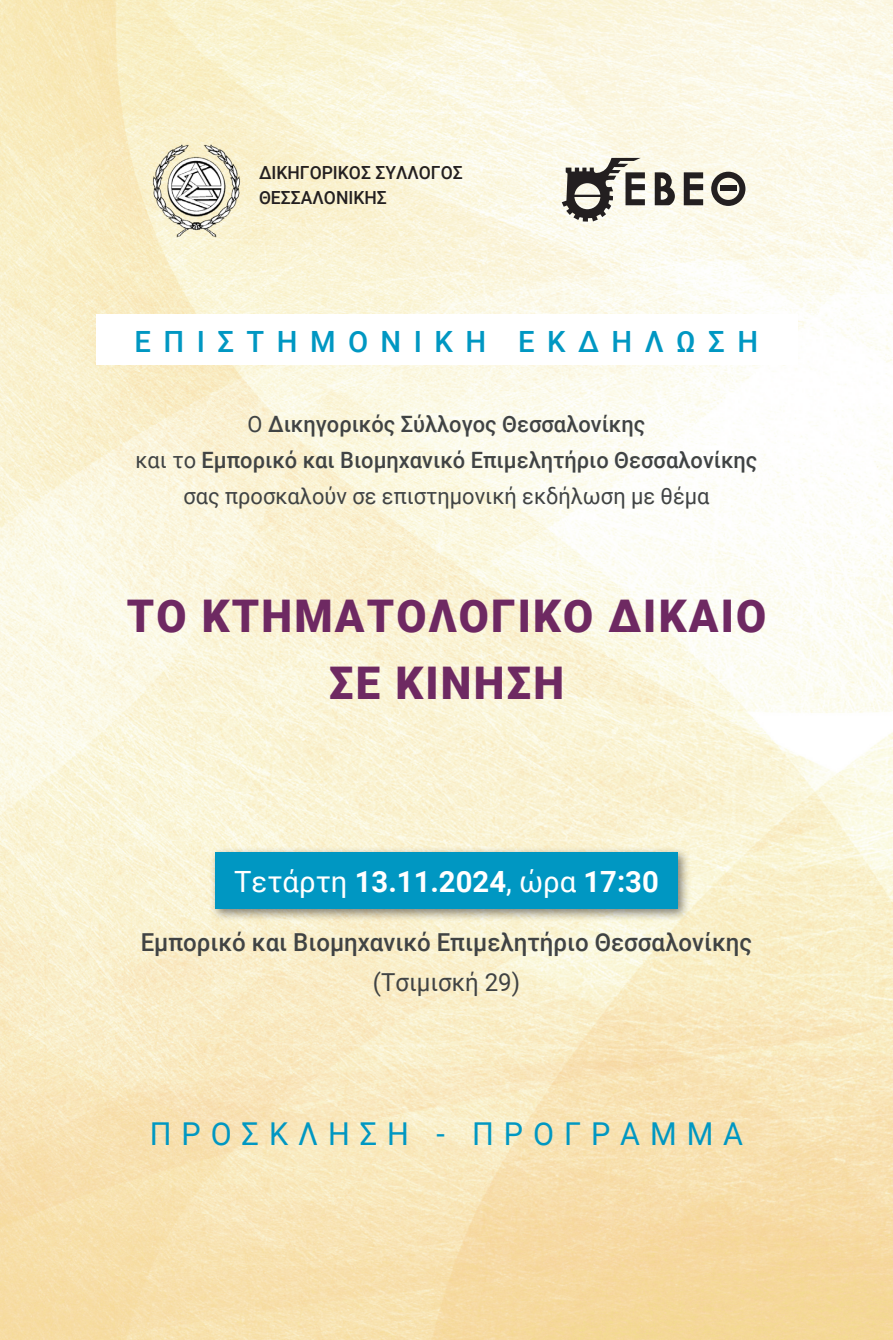
<style>
.page{position:relative;width:893px;height:1340px;background:#fff}
.page>*{position:absolute;margin:0;border:0;box-sizing:border-box;transform-origin:0 0}
.t1{font:900 45px/67.5px "Roboto";letter-spacing:.05em;color:#6e2962;text-align:center}
.t2{font:31.5px "Roboto";letter-spacing:.325em;color:#0097c2}
.t3{font:700 29.25px "Roboto";color:#fff}
.t4{font:500 29.25px "Roboto";letter-spacing:.425em;color:#0097c2}
.t5{font:500 24.75px "Roboto";color:#404344}
.t6{font:24.75px "Roboto";color:#404344}
.t7{font:500 22.5px/36px "Roboto";color:#404344;text-align:center}
.t8{font:500 18px/25.9px "Roboto";color:#231f20}
.s1{font-weight:400}
</style>
<div class="page">
<img style="left:0;top:0;width:893px;height:1339px">
<div style="left:96px;top:314px;width:701px;height:51px;background:#fff"></div>
<div style="left:210px;top:847px;width:481px;height:74px;background:#231f20;opacity:.55"></div>
<div style="left:215px;top:852px;width:463px;height:56px;background:#0097c2"></div>
<img style="left:148px;top:141px;width:98px;height:98px">
<svg style="left:684px;top:172px;width:19px;height:33px"></svg>
<svg style="left:711px;top:172px;width:34px;height:34px"></svg>
<div style="left:720px;top:186px;width:17px;height:5px;background:#231f20"></div>
<svg style="left:655px;top:172px;width:20px;height:33px"></svg>
<svg style="left:562px;top:158px;width:83px;height:64px"></svg>
<p class="t8" style="left:259px;top:158px;width:205px">ΔΙΚΗΓΟΡΙΚΟΣ ΣΥΛΛΟΓΟΣ<br>ΘΕΣΣΑΛΟΝΙΚΗΣ</p>
<p class="t4" style="left:135px;top:321px;width:625px">ΕΠΙΣΤΗΜΟΝΙΚΉ ΕΚΔΉ ΛΩΣΗ</p>
<p class="t7" style="left:135px;top:405px;width:624px"><span class="s1">Ο</span> Δικηγορικός Σύλλογος Θεσσαλονίκης<br><span class="s1">και το</span> Εμπορικό και Βιομηχανικό Επιμελητήριο Θεσσαλονίκης <span class="s1">σας προσκαλούν σε επιστημονική εκδήλωση με θέμα</span></p>
<p class="t1" style="left:127px;top:580px;width:641px">ΤΟ ΚΤΗΜΑΤΟΛΟΓΙΚΌ ΔΊΚΑΙΟ<br>ΣΕ ΚΊΝΗΣΗ</p>
<p class="t3" style="left:234px;top:860px;width:426px"><span class="s1">Τετάρτη</span> 13.11.2024<span class="s1">, ώρα</span> 17:30</p>
<p class="t5" style="left:141px;top:925px;width:613px">Εμπορικό και Βιομηχανικό Επιμελητήριο Θεσσαλονίκης</p>
<p class="t6" style="left:373px;top:964px;width:149px">(Τσιμισκή 29)</p>
<p class="t2" style="left:150px;top:1112px;width:595px">ΠΡΟΣΚΛΗΣΗ - ΠΡΟΓΡΑΜΜΑ</p>
</div>
